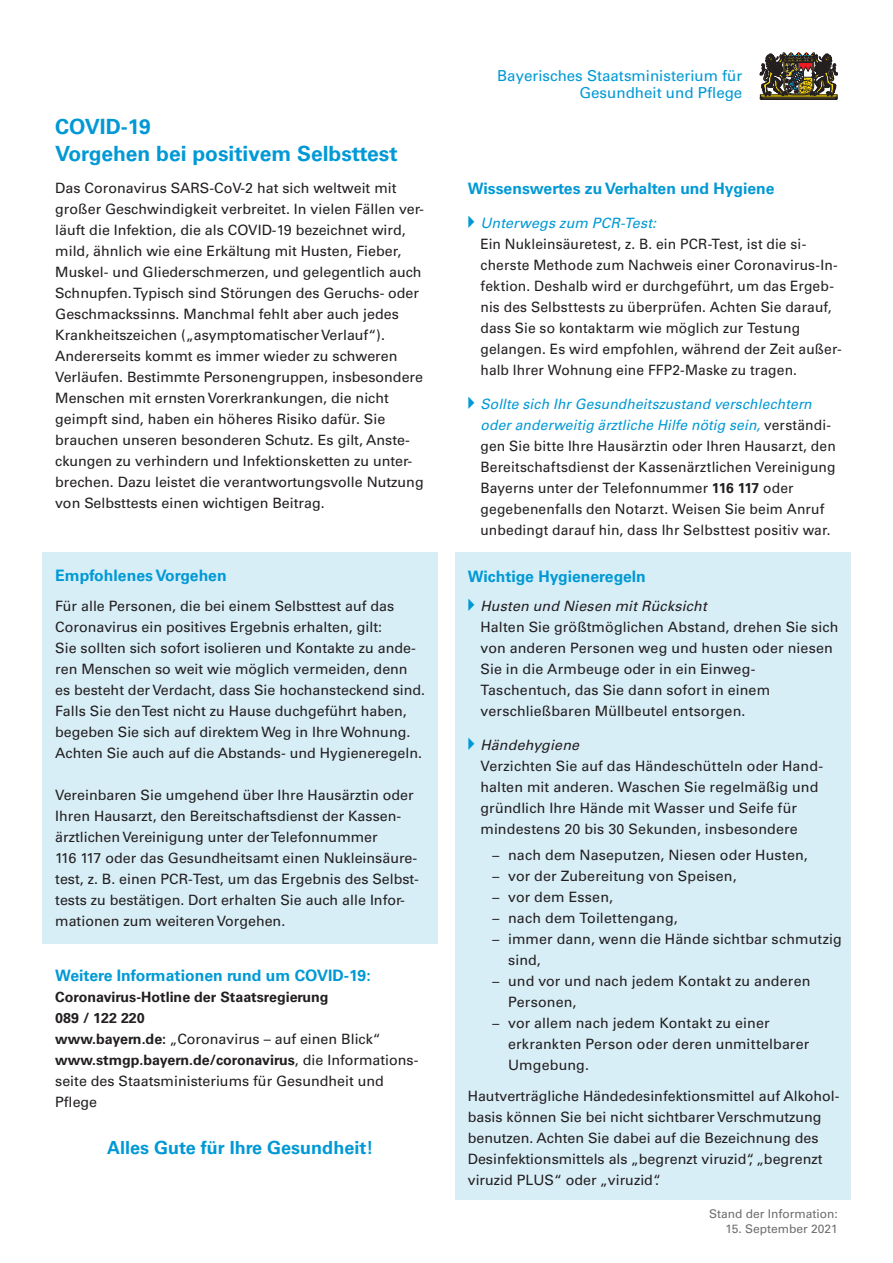
<style>
.page{position:relative;width:893px;height:1263px;background:#fff}
.page>*{position:absolute;margin:0;border:0;box-sizing:border-box;transform-origin:0 0}
.Head1{font:700 21px "Univers LT Pro 65";color:#0099d5}
.Head3{font:700 18px "Univers LT Pro 65";color:#0099d5}
.Head3-2{font:700 15.75px "Univers LT Pro 65";color:#0099d5}
.t1{font:15.15px/16.8px "Univers LT Pro 55 Roman";color:#0099d5;text-align:right}
.Fließtext{font:14.25px/21px "Univers LT Pro 55 Roman";color:#231f20}
.t2{font:14.25px/21px "Univers LT Std";letter-spacing:.01em;color:#231f20}
.Fließtext_Abstand_da{font:14.25px/21px "Univers LT Pro 55 Roman";color:#231f20}
.Fließtext-2{font:700 14.25px "Univers LT Pro 65";color:#231f20}
.Fußzeile{font:12px "Univers LT Pro 55 Roman";color:#6c6d70}
.s1{font-family:"Univers LT Pro 65";font-weight:700}
.s2{font-family:"Univers LT Pro 55";font-style:italic;color:#0099d5}
.s3{font-weight:700}
.s4{font-family:"Univers LT Pro 55";font-style:italic}
.s5{font-family:"Univers LT Pro 55 Roman";font-size:13.5px}
</style>
<div class="page">
<div style="left:455px;top:553px;width:395px;height:647px;background:#d8eef7"></div>
<div style="left:43px;top:553px;width:395px;height:391px;background:#d8eef7"></div>
<svg style="left:760px;top:53px;width:78px;height:47px;background:#655c47"></svg>
<h1 class="Head1" style="left:55px;top:114px;width:97px">COVID-19</h1>
<h1 class="Head1" style="left:55px;top:141px;width:344px">Vorgehen bei positivem Selbsttest</h1>
<p class="Fließtext" style="left:55px;top:177px;width:370px">Das Coronavirus SARS-CoV-2 hat sich weltweit mit großer Geschwindigkeit verbreitet. In vielen Fällen ver&shy;läuft die Infektion, die als COVID-19 bezeichnet wird, mild, ähnlich wie eine Erkältung mit Husten, Fieber, Muskel- und Gliederschmerzen, und gelegentlich auch Schnupfen. Typisch sind Störungen des Geruchs- oder Geschmackssinns. Manchmal fehlt aber auch jedes Krankheitszeichen („asymptomatischer Verlauf“).<br>Andererseits kommt es immer wieder zu schweren Verläufen. Bestimmte Personengruppen, insbesondere Menschen mit ernsten Vorerkrankungen, die nicht geimpft sind, haben ein höheres Risiko dafür. Sie brauchen unseren besonderen Schutz. Es gilt, Anste&shy;ckungen zu verhindern und Infektionsketten zu unter&shy;brechen. Dazu leistet die verantwortungsvolle Nutzung von Selbsttests einen wichtigen Beitrag.</p>
<h2 class="Head3-2" style="left:55px;top:566px;width:173px">Empfohlenes Vorgehen</h2>
<p class="Fließtext_Abstand_da" style="left:55px;top:595px;width:371px">Für alle Personen, die bei einem Selbsttest auf das Coronavirus ein positives Ergebnis erhalten, gilt:<br>Sie sollten sich sofort isolieren und Kontakte zu ande&shy;ren Menschen so weit wie möglich vermeiden, denn es besteht der Verdacht, dass Sie hochansteckend sind.<br>Falls Sie den Test nicht zu Hause duchgeführt haben, begeben Sie sich auf direktem Weg in Ihre Wohnung.<br>Achten Sie auch auf die Abstands- und Hygieneregeln.</p>
<p class="Fließtext" style="left:55px;top:784px;width:365px">Vereinbaren Sie umgehend über Ihre Hausärztin oder Ihren Hausarzt, den Bereitschaftsdienst der Kassen&shy;ärztlichen Vereinigung unter der Telefonnummer<br>116 117 oder das Gesundheitsamt einen Nukleinsäure&shy;test, z. B. einen PCR-Test, um das Ergebnis des Selbst&shy;tests zu bestätigen. Dort erhalten Sie auch alle Infor&shy;mationen zum weiteren Vorgehen.</p>
<h2 class="Head3-2" style="left:55px;top:966px;width:317px">Weitere Informationen rund um COVID-19:</h2>
<p class="Fließtext-2" style="left:55px;top:988px;width:275px">Coronavirus-Hotline der Staatsregierung</p>
<p class="Fließtext-2" style="left:55px;top:1009px;width:91px">089 / 122 220</p>
<p class="Fließtext" style="left:55px;top:1028px;width:327px"><span class="s1">www.bayern.de:</span> „Coronavirus – auf einen Blick“</p>
<p class="Fließtext" style="left:55px;top:1049px;width:365px"><span class="s1">www.stmgp.bayern.de/coronavirus</span>, die Informations&shy;seite des Staatsministeriums für Gesundheit und<br>Pflege</p>
<h2 class="Head3" style="left:107px;top:1137px;width:268px">Alles Gute für Ihre Gesundheit!</h2>
<p class="t1" style="left:497px;top:67px;width:247px">Bayerisches Staatsministerium für<br>Gesundheit und Pflege</p>
<h2 class="Head3-2" style="left:468px;top:179px;width:308px">Wissenswertes zu Verhalten und Hygiene</h2>
<p class="t2" style="left:480px;top:212px;width:363px"><span class="s2">Unterwegs zum PCR-Test:<br></span>Ein Nukleinsäuretest, z. B. ein PCR-Test, ist die si&shy;cherste Methode zum Nachweis einer Coronavirus-In&shy;fektion. Deshalb wird er durchgeführt, um das Ergeb&shy;nis des Selbsttests zu überprüfen. Achten Sie darauf, dass Sie so kontaktarm wie möglich zur Testung gelangen. Es wird empfohlen, während der Zeit außer&shy;halb Ihrer Wohnung eine FFP2-Maske zu tragen.</p>
<p class="t2" style="left:480px;top:393px;width:357px"><span class="s2">Sollte sich Ihr Gesundheitszustand verschlechtern oder anderweitig ärztliche Hilfe nötig sein,</span> verständi&shy;gen Sie bitte Ihre Hausärztin oder Ihren Hausarzt, den Bereitschaftsdienst der Kassenärztlichen Vereinigung Bayerns unter der Telefonnummer <span class="s3">116 117</span> oder gegebenenfalls den Notarzt. Weisen Sie beim Anruf unbedingt darauf hin, dass Ihr Selbsttest positiv war.</p>
<h2 class="Head3-2" style="left:468px;top:567px;width:180px">Wichtige Hygieneregeln</h2>
<p class="t2" style="left:480px;top:596px;width:360px"><span class="s4">Husten und Niesen mit Rücksicht<br></span>Halten Sie größtmöglichen Abstand, drehen Sie sich von anderen Personen weg und husten oder niesen Sie in die Armbeuge oder in ein Einweg-Taschentuch, das Sie dann sofort in einem verschließbaren Müllbeutel entsorgen.</p>
<p class="t2" style="left:480px;top:735px;width:344px"><span class="s4">Händehygiene<br></span>Verzichten Sie auf das Händeschütteln oder Hand&shy;halten mit anderen. Waschen Sie regelmäßig und gründlich Ihre Hände mit Wasser und Seife für mindestens 20 bis 30 Sekunden, insbesondere</p>
<p class="t2" style="left:491px;top:844px;width:318px"><span class="s5">—</span> nach dem Naseputzen, Niesen oder Husten,</p>
<p class="t2" style="left:491px;top:865px;width:247px"><span class="s5">—</span> vor der Zubereitung von Speisen,</p>
<p class="t2" style="left:491px;top:886px;width:123px"><span class="s5">—</span> vor dem Essen,</p>
<p class="t2" style="left:491px;top:907px;width:188px"><span class="s5">—</span> nach dem Toilettengang,</p>
<p class="t2" style="left:508px;top:928px;width:335px;text-indent:-17px"><span class="s5">—</span> immer dann, wenn die Hände sichtbar schmutzig sind,</p>
<p class="t2" style="left:508px;top:970px;width:304px;text-indent:-17px"><span class="s5">—</span> und vor und nach jedem Kontakt zu anderen<br>Personen,</p>
<p class="t2" style="left:508px;top:1012px;width:303px;text-indent:-17px"><span class="s5">—</span> vor allem nach jedem Kontakt zu einer erkrankten Person oder deren unmittelbarer<br>Umgebung.</p>
<p class="Fließtext" style="left:468px;top:1085px;width:373px">Hautverträgliche Händedesinfektionsmittel auf Alkohol&shy;basis können Sie bei nicht sichtbarer Verschmutzung benutzen. Achten Sie dabei auf die Bezeichnung des Desinfektionsmittels als „begrenzt viruzid“, „begrenzt viruzid PLUS“ oder „viruzid“.</p>
<p class="Fußzeile" style="left:709px;top:1207px;width:130px">Stand der Information:</p>
<p class="Fußzeile" style="left:725px;top:1222px;width:114px">15. September 2021</p>
</div>
